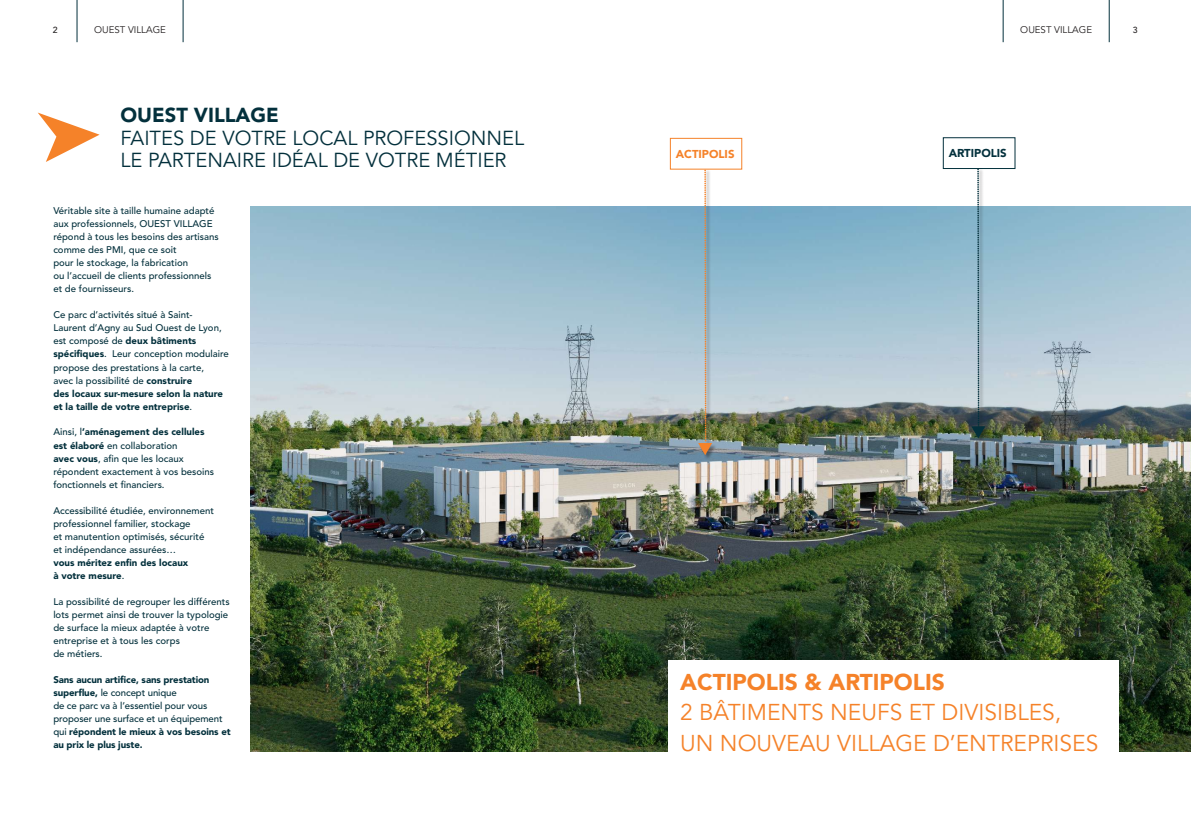
<style>
.page{position:relative;width:1191px;height:819px;background:#fff}
.page>*{position:absolute;margin:0;border:0;box-sizing:border-box;transform-origin:0 0}
.t1{font:22.75px/30.6px "Avenir LT Std";color:#f58229}
.t2{font:900 22.75px "Avenir LT Std";color:#f58229}
.t3{font:20.12px/22.8px "Avenir LT Std";color:#03303c}
.t4{font:900 20.12px "Avenir LT Std";color:#03303c}
.t5{font:900 11.38px "Avenir LT Std";color:#f58229}
.t6{font:900 11.38px "Avenir LT Std";color:#03303c}
.t7{font:500 9.62px/13.1px "Avenir LT Std";color:#03303c}
.t8{font:900 9.62px/13.1px "Avenir LT Std";letter-spacing:-.01em;color:#03303c}
.t9{font:9.62px "Avenir LT Std";color:#231f20}
.t10{font:500 8.75px "Avenir LT Std";color:#231f20}
.s1{font-weight:900}
.s2{font-weight:500}
</style>
<div class="page">
<hr style="left:1003px;top:0;width:1px;height:42px;background:#03303c">
<hr style="left:77px;top:0;width:1px;height:42px;background:#03303c">
<hr style="left:1109px;top:0;width:1px;height:42px;background:#03303c">
<hr style="left:183px;top:0;width:1px;height:42px;background:#03303c">
<img style="left:251px;top:206px;width:940px;height:546px">
<div style="left:668px;top:660px;width:450px;height:108px;background:#fff"></div>
<div style="left:670px;top:138px;width:72px;height:31px;border:1px solid #f58229"></div>
<div style="left:698px;top:170px;width:19px;height:290px;background:#231f20;opacity:.46"></div>
<img style="left:698px;top:170px;width:14px;height:285px">
<div style="left:943px;top:137px;width:72px;height:32px;border:1px solid #03303c"></div>
<div style="left:977px;top:168px;width:7px;height:267px;background:#07333e"></div>
<div style="left:971px;top:426px;width:19px;height:17px;background:#231f20;opacity:.43"></div>
<svg style="left:971px;top:169px;width:14px;height:269px;background:#95afbb"></svg>
<svg style="left:38px;top:113px;width:62px;height:49px"></svg>
<p class="t10" style="left:53px;top:24px;width:6px">2</p>
<p class="t9" style="left:94px;top:24px;width:73px">OUEST VILLAGE</p>
<p class="t9" style="left:1020px;top:24px;width:73px">OUEST VILLAGE</p>
<p class="t10" style="left:1133px;top:24px;width:6px">3</p>
<h2 class="t4" style="left:120px;top:103px;width:160px">OUEST VILLAGE</h2>
<h2 class="t3" style="left:120px;top:127px;width:405px">FAITES DE VOTRE LOCAL PROFESSIONNEL<br>LE PARTENAIRE IDÉAL DE VOTRE MÉTIER</h2>
<p class="t7" style="left:53px;top:204px;width:167px">Véritable site à taille humaine adapté aux professionnels, OUEST VILLAGE répond à tous les besoins des artisans comme des PMI, que ce soit<br>pour le stockage, la fabrication<br>ou l’accueil de clients professionnels et de fournisseurs.</p>
<p class="t7" style="left:53px;top:308px;width:177px">Ce parc d’activités situé à Saint-<br>Laurent d’Agny au Sud Ouest de Lyon, est composé de <span class="s1">deux bâtiments spécifiques</span>. Leur conception modulaire propose des prestations à la carte,<br>avec la possibilité de <span class="s1">construire<br>des locaux sur-mesure selon la nature et la taille de votre entreprise</span>.</p>
<p class="t7" style="left:53px;top:426px;width:162px">Ainsi, l<span class="s1">’aménagement des cellules est élaboré</span> en collaboration<br><span class="s1">avec vous</span>, afin que les locaux répondent exactement à vos besoins fonctionnels et financiers.</p>
<p class="t7" style="left:53px;top:504px;width:162px">Accessibilité étudiée, environnement professionnel familier, stockage<br>et manutention optimisés, sécurité et indépendance assurées…</p>
<p class="t8" style="left:53px;top:556px;width:136px">vous méritez enfin des locaux à votre mesure<span class="s2">.</span></p>
<p class="t7" style="left:53px;top:595px;width:178px">La possibilité de regrouper les différents lots permet ainsi de trouver la typologie de surface la mieux adaptée à votre entreprise et à tous les corps<br>de métiers.</p>
<p class="t8" style="left:53px;top:672px;width:179px">Sans aucun artifice, sans prestation superflue, <span class="s2">le concept unique<br>de ce parc va à l’essentiel pour vous proposer une surface et un équipement qui</span> répondent le mieux à vos besoins et au prix le plus juste.</p>
<p class="t5" style="left:676px;top:147px;width:60px">ACTIPOLIS</p>
<p class="t6" style="left:948px;top:146px;width:60px">ARTIPOLIS</p>
<h1 class="t2" style="left:680px;top:668px;width:266px">ACTIPOLIS &amp; ARTIPOLIS</h1>
<h1 class="t1" style="left:680px;top:697px;width:419px">2 BÂTIMENTS NEUFS ET DIVISIBLES,<br>UN NOUVEAU VILLAGE D’ENTREPRISES</h1>
</div>
